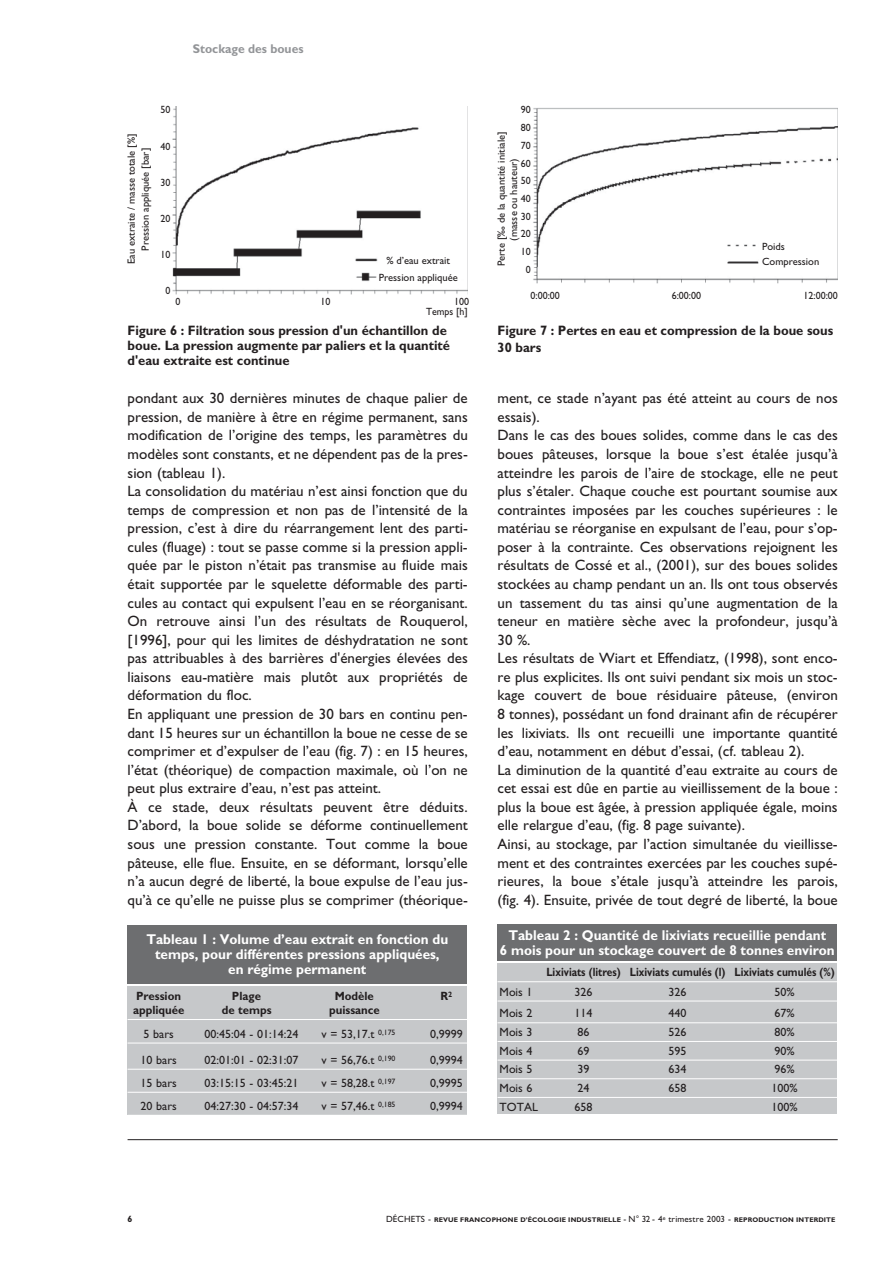
<style>
.page{position:relative;width:893px;height:1263px;background:#fff}
.page>*{position:absolute;margin:0;border:0;box-sizing:border-box;transform-origin:0 0}
.t1{font:15px/18.6px "Gill Sans";color:#231f20}
.t2{font:700 14.25px/15px "Gill Sans";color:#fff;text-align:center;scale:.95 1}
.t3{font:700 13.65px/15px "Gill Sans";color:#231f20;scale:.95 1}
.t4{font:700 12.75px "Gill Sans";color:#939598;scale:.95 1}
.t5{font:12px "Gill Sans";color:#231f20}
.t6{font:700 12px "Gill Sans";color:#231f20;scale:.85 1}
.t7{font:700 12px "Gill Sans";color:#231f20;scale:.95 1}
.t8{font:10.5px/16.5px "Gill Sans";color:#231f20;text-align:center}
.t9{font:10.5px/17.7px "Gill Sans";color:#231f20;text-align:center;scale:.95 1}
.t10{font:700 9px "Gill Sans";color:#231f20}
.t11{font:700 6.75px "Gill Sans";letter-spacing:.015em;color:#231f20}
.s1{font-weight:400;font-size:9px}
</style>
<div class="page">
<hr style="left:128px;top:1139px;width:710px;height:1px;background:#231f20">
<img style="left:172px;top:106px;width:296px;height:189px">
<img style="left:533px;top:108px;width:305px;height:176px">
<div style="left:128px;top:986px;width:339px;height:128px;background:#c6c8ca"></div>
<div style="left:128px;top:925px;width:339px;height:58px;background:#6d6e70"></div>
<hr style="left:128px;top:1019px;width:340px;height:1px;background:#fff">
<hr style="left:128px;top:1043px;width:340px;height:1px;background:#fff">
<hr style="left:128px;top:1069px;width:340px;height:1px;background:#fff">
<hr style="left:128px;top:1092px;width:340px;height:1px;background:#fff">
<div style="left:497px;top:964px;width:340px;height:150px;background:#c6c8ca"></div>
<div style="left:497px;top:925px;width:340px;height:36px;background:#6d6e70"></div>
<hr style="left:497px;top:981px;width:341px;height:1px;background:#fff">
<hr style="left:497px;top:1001px;width:341px;height:1px;background:#fff">
<hr style="left:497px;top:1022px;width:341px;height:1px;background:#fff">
<hr style="left:497px;top:1041px;width:341px;height:1px;background:#fff">
<hr style="left:497px;top:1060px;width:341px;height:1px;background:#fff">
<hr style="left:497px;top:1078px;width:341px;height:1px;background:#fff">
<hr style="left:497px;top:1097px;width:341px;height:1px;background:#fff">
<div style="left:759px;top:227px;width:72px;height:44px;background:#fff"></div>
<p class="t4" style="left:193px;top:44px;width:118px">Stockage des boues</p>
<p class="t9" style="left:160px;top:102px;width:12px">50</p>
<p class="t9" style="left:160px;top:138px;width:12px">40</p>
<p class="t9" style="left:160px;top:174px;width:12px">30</p>
<p class="t9" style="left:160px;top:210px;width:12px">20</p>
<p class="t9" style="left:160px;top:246px;width:12px">10</p>
<p class="t9" style="left:165px;top:282px;width:7px">0</p>
<p class="t9" style="left:521px;top:102px;width:12px">90<br>80<br>70<br>60<br>50<br>40<br>30<br>20<br>10<br>0</p>
<p class="t8" style="left:124px;top:264px;width:132px;rotate:-90deg">Eau extraite / masse totale [%]</p>
<p class="t8" style="left:494px;top:266px;width:136px;rotate:-90deg">Perte [‰ de la quantité initiale]</p>
<p class="t8" style="left:138px;top:251px;width:104px;rotate:-90deg">Pression appliquée [bar]</p>
<p class="t8" style="left:507px;top:240px;width:84px;rotate:-90deg">(masse ou hauteur)</p>
<p class="t8" style="left:762px;top:240px;width:59px;line-height:15px;text-align:left">Poids<br>Compression</p>
<p class="t8" style="left:379px;top:254px;width:81px">% d’eau extrait<br>Pression appliquée</p>
<p class="t9" style="left:426px;top:304px;width:45px">Temps [h]</p>
<p class="t9" style="left:531px;top:288px;width:32px">0:00:00</p>
<p class="t9" style="left:672px;top:288px;width:32px">6:00:00</p>
<p class="t9" style="left:804px;top:288px;width:38px">12:00:00</p>
<p class="t9" style="left:176px;top:294px;width:7px">0</p>
<p class="t9" style="left:321px;top:294px;width:12px">10</p>
<p class="t9" style="left:454px;top:294px;width:17px">100</p>
<p class="t3" style="left:128px;top:325px;width:341px">Figure 6 : Filtration sous pression d'un échantillon de boue. La pression augmente par paliers et la quantité d'eau extraite est continue</p>
<p class="t3" style="left:497px;top:324px;width:355px;line-height:16.5px">Figure 7 : Pertes en eau et compression de la boue sous<br>30 bars</p>
<p class="t1" style="left:128px;top:391px;width:342px">pondant aux 30 dernières minutes de chaque palier de pression, de manière à être en régime permanent, sans modification de l’origine des temps, les paramètres du modèles sont constants, et ne dépendent pas de la pres&shy;sion (tableau 1).<br>La consolidation du matériau n’est ainsi fonction que du temps de compression et non pas de l’intensité de la pression, c’est à dire du réarrangement lent des parti&shy;cules (fluage) : tout se passe comme si la pression appli&shy;quée par le piston n’était pas transmise au fluide mais était supportée par le squelette déformable des parti&shy;cules au contact qui expulsent l’eau en se réorganisant.<br>On retrouve ainsi l’un des résultats de Rouquerol, [1996], pour qui les limites de déshydratation ne sont pas attribuables à des barrières d'énergies élevées des liaisons eau-matière mais plutôt aux propriétés de déformation du floc.<br>En appliquant une pression de 30 bars en continu pen&shy;dant 15 heures sur un échantillon la boue ne cesse de se comprimer et d’expulser de l’eau (fig. 7) : en 15 heures, l’état (théorique) de compaction maximale, où l’on ne peut plus extraire d’eau, n’est pas atteint.<br>À ce stade, deux résultats peuvent être déduits.<br>D’abord, la boue solide se déforme continuellement sous une pression constante. Tout comme la boue pâteuse, elle flue. Ensuite, en se déformant, lorsqu’elle n’a aucun degré de liberté, la boue expulse de l’eau jus&shy;qu’à ce qu’elle ne puisse plus se comprimer (théorique-</p>
<p class="t1" style="left:497px;top:391px;width:342px">ment, ce stade n’ayant pas été atteint au cours de nos essais).<br>Dans le cas des boues solides, comme dans le cas des boues pâteuses, lorsque la boue s’est étalée jusqu’à atteindre les parois de l’aire de stockage, elle ne peut plus s’étaler. Chaque couche est pourtant soumise aux contraintes imposées par les couches supérieures : le matériau se réorganise en expulsant de l’eau, pour s’op&shy;poser à la contrainte. Ces observations rejoignent les résultats de Cossé et al., (2001), sur des boues solides stockées au champ pendant un an. Ils ont tous observés un tassement du tas ainsi qu’une augmentation de la teneur en matière sèche avec la profondeur, jusqu’à 30 %.<br>Les résultats de Wiart et Effendiatz, (1998), sont enco&shy;re plus explicites. Ils ont suivi pendant six mois un stoc&shy;kage couvert de boue résiduaire pâteuse, (environ 8 tonnes), possédant un fond drainant afin de récupérer les lixiviats. Ils ont recueilli une importante quantité d’eau, notamment en début d’essai, (cf. tableau 2).<br>La diminution de la quantité d’eau extraite au cours de cet essai est dûe en partie au vieillissement de la boue : plus la boue est âgée, à pression appliquée égale, moins elle relargue d’eau, (fig. 8 page suivante).<br>Ainsi, au stockage, par l’action simultanée du vieillisse&shy;ment et des contraintes exercées par les couches supé&shy;rieures, la boue s’étale jusqu’à atteindre les parois, (fig. 4). Ensuite, privée de tout degré de liberté, la boue</p>
<p class="t2" style="left:146px;top:933px;width:319px">Tableau 1 : Volume d’eau extrait en fonction du temps, pour différentes pressions appliquées, en régime permanent</p>
<p class="t7" style="left:136px;top:992px;width:49px">Pression</p>
<p class="t7" style="left:232px;top:992px;width:32px">Plage</p>
<p class="t7" style="left:335px;top:992px;width:43px">Modèle</p>
<p class="t7" style="left:441px;top:992px;width:14px">R<sup>2</sup></p>
<p class="t7" style="left:133px;top:1006px;width:56px">appliquée</p>
<p class="t7" style="left:222px;top:1006px;width:54px">de temps</p>
<p class="t7" style="left:329px;top:1006px;width:55px">puissance</p>
<p class="t5" style="left:144px;top:1029px;width:32px">5 bars</p>
<p class="t5" style="left:205px;top:1029px;width:95px">00:45:04 - 01:14:24</p>
<p class="t5" style="left:322px;top:1029px;width:75px">v = 53,17.t <sup>0,175</sup></p>
<p class="t5" style="left:430px;top:1029px;width:34px">0,9999</p>
<p class="t5" style="left:141px;top:1055px;width:38px">10 bars</p>
<p class="t5" style="left:205px;top:1055px;width:95px">02:01:01 - 02:31:07</p>
<p class="t5" style="left:322px;top:1055px;width:75px">v = 56,76.t <sup>0,190</sup></p>
<p class="t5" style="left:430px;top:1055px;width:34px">0,9994</p>
<p class="t5" style="left:141px;top:1079px;width:38px">15 bars</p>
<p class="t5" style="left:205px;top:1079px;width:95px">03:15:15 - 03:45:21</p>
<p class="t5" style="left:322px;top:1079px;width:75px">v = 58,28.t <sup>0,197</sup></p>
<p class="t5" style="left:430px;top:1079px;width:34px">0,9995</p>
<p class="t5" style="left:141px;top:1102px;width:38px">20 bars</p>
<p class="t5" style="left:205px;top:1102px;width:95px">04:27:30 - 04:57:34</p>
<p class="t5" style="left:322px;top:1102px;width:75px">v = 57,46.t <sup>0,185</sup></p>
<p class="t5" style="left:430px;top:1102px;width:34px">0,9994</p>
<p class="t2" style="left:500px;top:929px;width:354px">Tableau 2 : Quantité de lixiviats recueillie pendant<br>6 mois pour un stockage couvert de 8 tonnes environ</p>
<p class="t6" style="left:546px;top:968px;width:341px">Lixiviats (litres) Lixiviats cumulés (l) Lixiviats cumulés (%)</p>
<p class="t5" style="left:500px;top:987px;width:34px">Mois 1</p>
<p class="t5" style="left:575px;top:987px;width:19px">326</p>
<p class="t5" style="left:669px;top:987px;width:19px">326</p>
<p class="t5" style="left:774px;top:987px;width:22px">50%</p>
<p class="t5" style="left:500px;top:1009px;width:34px">Mois 2</p>
<p class="t5" style="left:575px;top:1009px;width:19px">114</p>
<p class="t5" style="left:669px;top:1009px;width:19px">440</p>
<p class="t5" style="left:774px;top:1009px;width:22px">67%</p>
<p class="t5" style="left:500px;top:1028px;width:34px">Mois 3</p>
<p class="t5" style="left:578px;top:1028px;width:13px">86</p>
<p class="t5" style="left:669px;top:1028px;width:19px">526</p>
<p class="t5" style="left:774px;top:1028px;width:22px">80%</p>
<p class="t5" style="left:500px;top:1046px;width:34px">Mois 4</p>
<p class="t5" style="left:578px;top:1046px;width:13px">69</p>
<p class="t5" style="left:669px;top:1046px;width:19px">595</p>
<p class="t5" style="left:774px;top:1046px;width:22px">90%</p>
<p class="t5" style="left:500px;top:1065px;width:34px">Mois 5</p>
<p class="t5" style="left:578px;top:1065px;width:13px">39</p>
<p class="t5" style="left:669px;top:1065px;width:19px">634</p>
<p class="t5" style="left:774px;top:1065px;width:22px">96%</p>
<p class="t5" style="left:500px;top:1084px;width:34px">Mois 6</p>
<p class="t5" style="left:578px;top:1084px;width:13px">24</p>
<p class="t5" style="left:669px;top:1084px;width:19px">658</p>
<p class="t5" style="left:771px;top:1084px;width:28px">100%</p>
<p class="t5" style="left:500px;top:1102px;width:40px">TOTAL</p>
<p class="t5" style="left:575px;top:1102px;width:19px">658</p>
<p class="t5" style="left:771px;top:1102px;width:28px">100%</p>
<p class="t10" style="left:128px;top:1216px;width:6px">6</p>
<p class="t11" style="left:386px;top:1218px;width:451px"><span class="s1">DÉCHETS -</span> REVUE FRANCOPHONE D’ÉCOLOGIE INDUSTRIELLE <span class="s1">- N° 32 - 4</span><sup>e</sup> <span class="s1">trimestre 2003 -</span> REPRODUCTION INTERDITE</p>
</div>
